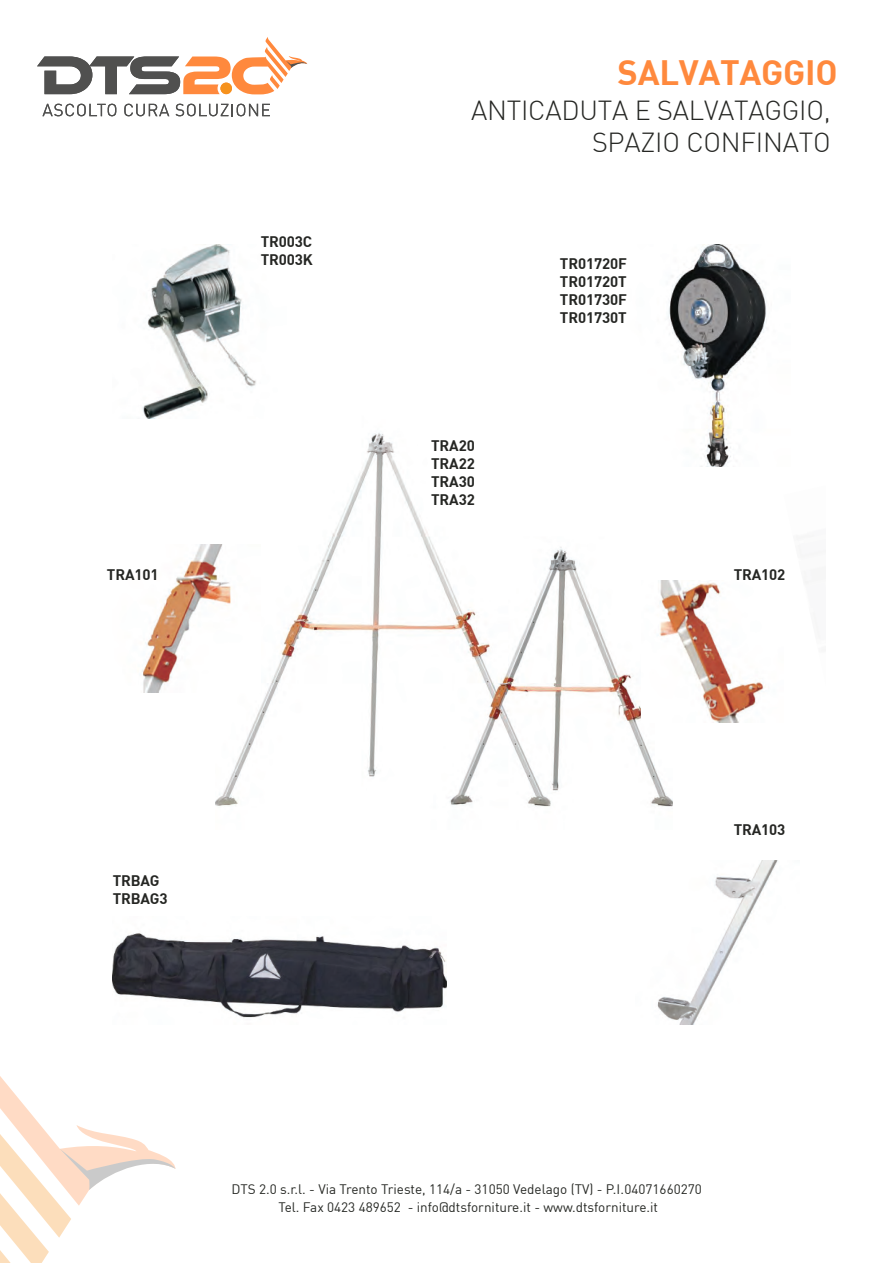
<style>
.page{position:relative;width:893px;height:1263px;background:#fff}
.page>*{position:absolute;margin:0;border:0;box-sizing:border-box;transform-origin:0 0}
.t1{font:700 34.5px "DIN";letter-spacing:-.01em;color:#ff893d}
.t2{font:300 27px/32.4px "DIN";letter-spacing:-.01em;color:#252623;text-align:right}
.t3{font:700 15px/18px "DIN";letter-spacing:-.01em;color:#252623}
.t4{font:13.5px/18px "DIN";color:#262824;text-align:center}
</style>
<div class="page">
<svg style="left:42px;top:104px;width:74px;height:12px"></svg>
<svg style="left:124px;top:104px;width:45px;height:12px"></svg>
<svg style="left:176px;top:104px;width:94px;height:12px"></svg>
<svg style="left:37px;top:37px;width:270px;height:57px"></svg>
<svg style="left:0;top:1076px;width:176px;height:187px"></svg>
<img style="left:215px;top:432px;width:457px;height:375px">
<img style="left:641px;top:580px;width:125px;height:143px">
<img style="left:142px;top:545px;width:119px;height:148px">
<img style="left:113px;top:933px;width:333px;height:85px">
<img style="left:657px;top:860px;width:121px;height:165px">
<img style="left:142px;top:245px;width:114px;height:173px">
<img style="left:607px;top:245px;width:160px;height:221px">
<p class="t3" style="left:261px;top:232px;width:54px">TR003C<br>TR003K</p>
<h1 class="t1" style="left:618px;top:50px;width:222px">SALVATAGGIO</h1>
<h2 class="t2" style="left:471px;top:94px;width:361px">ANTICADUTA E SALVATAGGIO,<br>SPAZIO CONFINATO</h2>
<p class="t3" style="left:431px;top:436px;width:45px;text-align:justify">TRA20<br>TRA22<br>TRA30<br>TRA32</p>
<p class="t3" style="left:560px;top:254px;width:69px;text-align:justify">TR01720F TR01720T TR01730F TR01730T</p>
<p class="t3" style="left:107px;top:565px;width:53px">TRA101</p>
<p class="t3" style="left:734px;top:565px;width:53px">TRA102</p>
<p class="t3" style="left:113px;top:871px;width:57px">TRBAG<br>TRBAG3</p>
<p class="t3" style="left:734px;top:820px;width:53px">TRA103</p>
<p class="t4" style="left:232px;top:1180px;width:472px">DTS 2.0 s.r.l. - Via Trento Trieste, 114/a - 31050 Vedelago (TV) - P.I. 04071660270<br>Tel. Fax 0423 489652 - info@dtsforniture.it - www.dtsforniture.it</p>
</div>
